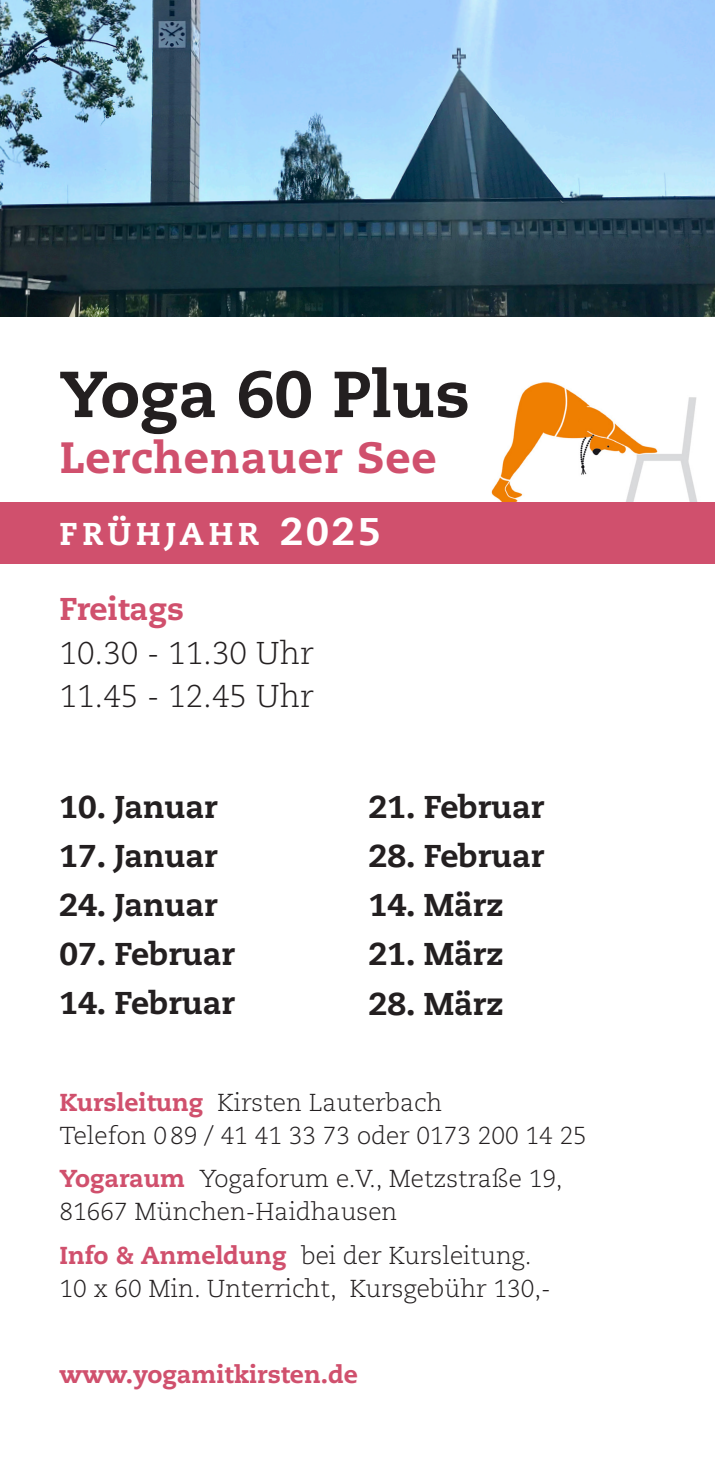
<style>
.page{position:relative;width:715px;height:1474px;background:#fff}
.page>*{position:absolute;margin:0;border:0;box-sizing:border-box;transform-origin:0 0}
.t1{font:800 64.75px "Caecilia LT Pro 85";color:#231f20}
.t2{font:800 43.75px "Caecilia LT Pro 85";letter-spacing:.02em;color:#d0506d}
.t3{font:800 31.5px "Caecilia LT Pro 85";color:#231f20}
.t4{font:300 31.5px/43.8px "Caecilia LT Pro 45";color:#231f20}
.t5{font:800 31.5px "Caecilia LT Pro 85";letter-spacing:.15em;color:#fff}
.t6{font:800 31.5px "Caecilia LT Pro 85";color:#d0506d}
.t7{font:300 24.5px/33.2px "Caecilia LT Pro 45";color:#231f20}
.t8{font:800 24.5px "Caecilia LT Pro 85";color:#d0506d}
.s1{font-size:38.5px}
.s2{font-family:"Caecilia LT Pro 85";font-weight:800;color:#d0506d}
</style>
<div class="page">
<img style="left:491px;top:382px;width:207px;height:120px">
<div style="left:0;top:502px;width:714px;height:61px;background:#d0506d"></div>
<img style="left:0;top:0;width:714px;height:316px">
<h1 class="t1" style="left:60px;top:349px;width:412px">Yoga 60 Plus</h1>
<h2 class="t2" style="left:60px;top:427px;width:378px">Lerchenauer See</h2>
<p class="t5" style="left:60px;top:512px;width:323px">FRÜHJAHR <span class="s1">2025</span></p>
<p class="t6" style="left:60px;top:587px;width:126px">Freitags</p>
<p class="t4" style="left:60px;top:630px;width:255px">10.30 - 11.30 Uhr<br>11.45 - 12.45 Uhr</p>
<p class="t3" style="left:60px;top:785px;width:159px">10. Januar</p>
<p class="t3" style="left:60px;top:834px;width:159px">17. Januar</p>
<p class="t3" style="left:60px;top:883px;width:159px">24. Januar</p>
<p class="t3" style="left:60px;top:932px;width:177px">07. Februar</p>
<p class="t3" style="left:60px;top:981px;width:177px">14. Februar</p>
<p class="t3" style="left:369px;top:785px;width:177px">21. Februar</p>
<p class="t3" style="left:369px;top:834px;width:177px">28. Februar</p>
<p class="t3" style="left:369px;top:883px;width:136px">14. März</p>
<p class="t3" style="left:369px;top:932px;width:136px">21. März</p>
<p class="t3" style="left:369px;top:981px;width:136px">28. März</p>
<p class="t7" style="left:60px;top:1085px;width:528px"><span class="s2">Kursleitung</span> Kirsten Lauterbach<br>Telefon 089 / 41 41 33 73 oder 0173 200 14 25</p>
<p class="t7" style="left:60px;top:1161px;width:504px"><span class="s2">Yogaraum</span> Yogaforum e.V., Metzstraße 19,<br>81667 München-Haidhausen</p>
<p class="t7" style="left:60px;top:1238px;width:492px"><span class="s2">Info &amp; Anmeldung</span> bei der Kursleitung.<br>10 x 60 Min. Unterricht, Kursgebühr 130,-</p>
<p class="t8" style="left:60px;top:1357px;width:300px">www.yogamitkirsten.de</p>
</div>
